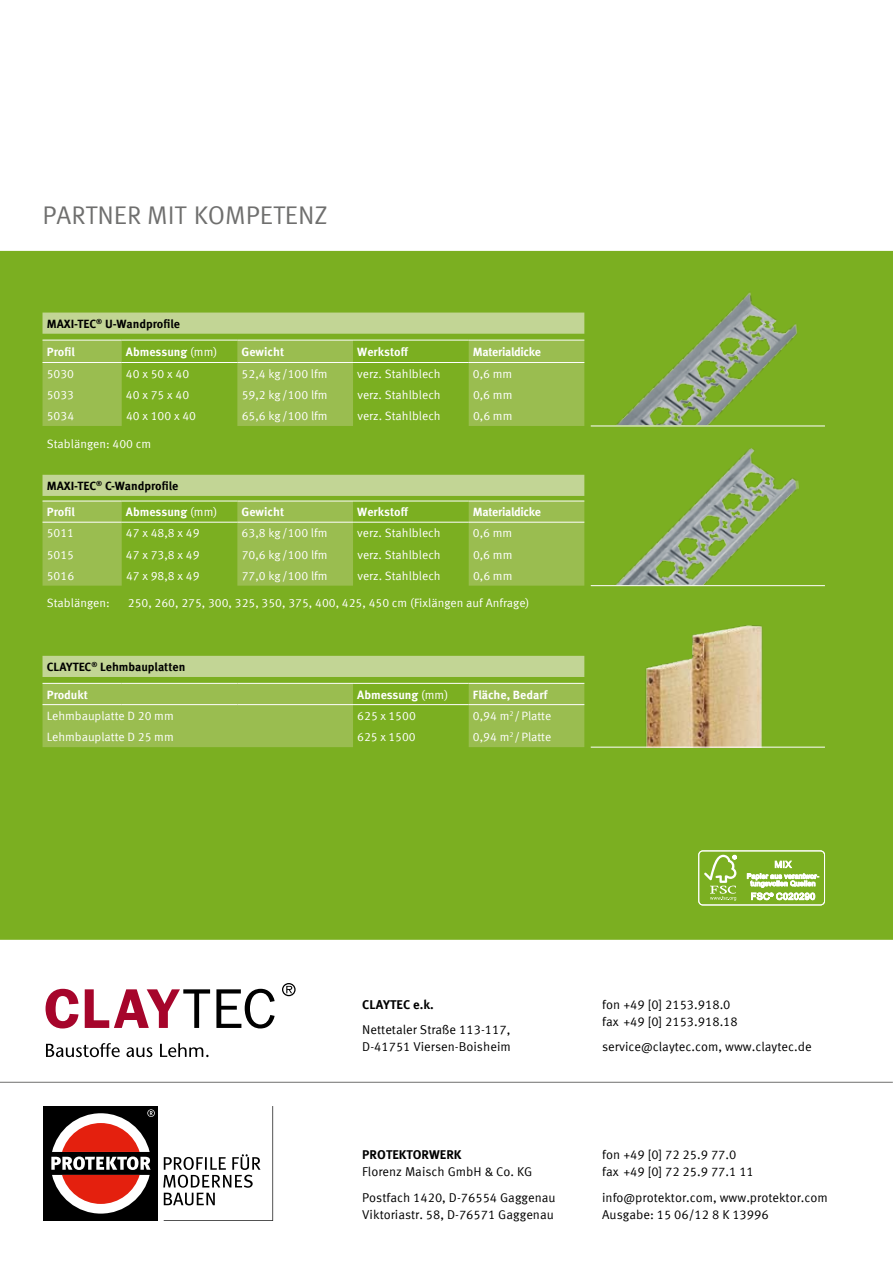
<style>
.page{position:relative;width:893px;height:1263px;background:#fff}
.page>*{position:absolute;margin:0;border:0;box-sizing:border-box;transform-origin:0 0}
.t1{font:25.5px "Meta Offc Pro Norm";color:#6f6f6e}
.t2{font:12.75px/17.2px "Meta Offc Pro Norm";color:#000}
.t3{font:700 12.75px "Meta Offc Pro";color:#000}
.t4{font:12px "Meta Offc Pro Norm";color:#fff}
.t5{font:700 12px "Meta Offc Pro";color:#fff}
.t6{font:700 12px/26.2px "Meta Offc Pro";color:#000}
.t7{font:700 12px "Meta Offc Pro";letter-spacing:-.03em;color:#fff}
.s1{font-family:"Meta Offc Pro Norm";font-weight:400}
.s2{color:#fff}
</style>
<div class="page">
<div style="left:0;top:251px;width:893px;height:689px;background:#7baf21"></div>
<div style="left:43px;top:1106px;width:115px;height:115px;background:#000"></div>
<svg style="left:163px;top:1106px;width:110px;height:115px"></svg>
<svg style="left:51px;top:1109px;width:104px;height:104px"></svg>
<svg style="left:46px;top:1043px;width:74px;height:14px"></svg>
<svg style="left:126px;top:1047px;width:26px;height:10px"></svg>
<svg style="left:160px;top:1043px;width:49px;height:14px"></svg>
<svg style="left:46px;top:989px;width:32px;height:39px"></svg>
<svg style="left:85px;top:989px;width:125px;height:39px"></svg>
<svg style="left:216px;top:989px;width:59px;height:39px"></svg>
<svg style="left:282px;top:983px;width:14px;height:13px"></svg>
<hr style="left:0;top:1082px;width:893px;height:1px;background:#6f6f6e">
<img style="left:584px;top:446px;width:224px;height:139px">
<img style="left:576px;top:285px;width:226px;height:140px">
<img style="left:584px;top:618px;width:196px;height:129px">
<svg style="left:43px;top:313px;width:541px;height:27px;background:#b3cd7d"></svg>
<svg style="left:43px;top:341px;width:541px;height:406px;background:#8db83e"></svg>
<hr style="left:43px;top:362px;width:79px;height:1px;background:#fff">
<hr style="left:122px;top:362px;width:115px;height:1px;background:#fff">
<hr style="left:237px;top:362px;width:116px;height:1px;background:#fff">
<hr style="left:353px;top:362px;width:116px;height:1px;background:#fff">
<hr style="left:469px;top:362px;width:115px;height:1px;background:#fff">
<hr style="left:43px;top:522px;width:79px;height:1px;background:#fff">
<hr style="left:122px;top:522px;width:115px;height:1px;background:#fff">
<hr style="left:237px;top:522px;width:116px;height:1px;background:#fff">
<hr style="left:353px;top:522px;width:116px;height:1px;background:#fff">
<hr style="left:469px;top:522px;width:115px;height:1px;background:#fff">
<hr style="left:43px;top:683px;width:79px;height:1px;background:#fff">
<hr style="left:122px;top:683px;width:115px;height:1px;background:#fff">
<hr style="left:237px;top:683px;width:116px;height:1px;background:#fff">
<hr style="left:353px;top:683px;width:116px;height:1px;background:#fff">
<hr style="left:469px;top:683px;width:115px;height:1px;background:#fff">
<hr style="left:43px;top:704px;width:79px;height:1px;background:#fff">
<hr style="left:122px;top:704px;width:115px;height:1px;background:#fff">
<hr style="left:237px;top:704px;width:116px;height:1px;background:#fff">
<hr style="left:353px;top:704px;width:116px;height:1px;background:#fff">
<hr style="left:469px;top:704px;width:115px;height:1px;background:#fff">
<hr style="left:43px;top:340px;width:79px;height:1px;background:#fff">
<hr style="left:122px;top:340px;width:115px;height:1px;background:#fff">
<hr style="left:237px;top:340px;width:116px;height:1px;background:#fff">
<hr style="left:353px;top:340px;width:116px;height:1px;background:#fff">
<hr style="left:469px;top:340px;width:115px;height:1px;background:#fff">
<hr style="left:43px;top:501px;width:79px;height:1px;background:#fff">
<hr style="left:122px;top:501px;width:115px;height:1px;background:#fff">
<hr style="left:237px;top:501px;width:116px;height:1px;background:#fff">
<hr style="left:353px;top:501px;width:116px;height:1px;background:#fff">
<hr style="left:469px;top:501px;width:115px;height:1px;background:#fff">
<hr style="left:591px;top:426px;width:234px;height:1px;background:#fff">
<hr style="left:591px;top:585px;width:234px;height:1px;background:#fff">
<hr style="left:591px;top:747px;width:234px;height:1px;background:#fff">
<svg style="left:751px;top:893px;width:64px;height:7px"></svg>
<div style="left:699px;top:851px;width:126px;height:54px;border:1px solid #fff;border-radius:4px"></div>
<div style="left:698px;top:850px;width:127px;height:55px;border:1px solid #fff;border-radius:4px"></div>
<svg style="left:704px;top:855px;width:33px;height:46px;background:#98c051"></svg>
<svg style="left:747px;top:860px;width:72px;height:27px"></svg>
<h1 class="t1" style="left:43px;top:196px;width:287px">PARTNER MIT KOMPETENZ</h1>
<p class="t6" style="left:47px;top:310px;width:135px">MAXI-TEC<sup>®</sup> U-Wandprofile</p>
<p class="t5" style="left:47px;top:342px;width:30px">Profil</p>
<p class="t5" style="left:126px;top:342px;width:93px">Abmessung <span class="s1">(mm)</span></p>
<p class="t5" style="left:242px;top:342px;width:44px">Gewicht</p>
<p class="t5" style="left:357px;top:342px;width:53px">Werkstoff</p>
<p class="t7" style="left:473px;top:342px;width:69px">Materialdicke</p>
<p class="t4" style="left:47px;top:364px;width:29px">5030</p>
<p class="t4" style="left:126px;top:364px;width:65px">40 x 50 x 40</p>
<p class="t4" style="left:242px;top:364px;width:87px">52,4 kg/100 lfm</p>
<p class="t4" style="left:357px;top:364px;width:85px">verz. Stahlblech</p>
<p class="t4" style="left:473px;top:364px;width:41px">0,6 mm</p>
<p class="t4" style="left:47px;top:386px;width:29px">5033</p>
<p class="t4" style="left:126px;top:386px;width:65px">40 x 75 x 40</p>
<p class="t4" style="left:242px;top:386px;width:87px">59,2 kg/100 lfm</p>
<p class="t4" style="left:357px;top:386px;width:85px">verz. Stahlblech</p>
<p class="t4" style="left:473px;top:386px;width:41px">0,6 mm</p>
<p class="t4" style="left:47px;top:407px;width:29px">5034</p>
<p class="t4" style="left:126px;top:407px;width:72px">40 x 100 x 40</p>
<p class="t4" style="left:242px;top:407px;width:87px">65,6 kg/100 lfm</p>
<p class="t4" style="left:357px;top:407px;width:85px">verz. Stahlblech</p>
<p class="t4" style="left:473px;top:407px;width:41px">0,6 mm</p>
<p class="t4" style="left:47px;top:434px;width:106px">Stablängen: 400 cm</p>
<p class="t6" style="left:47px;top:472px;width:133px">MAXI-TEC<sup>®</sup> C-Wandprofile<br><span class="s2">Profil</span></p>
<p class="t5" style="left:126px;top:503px;width:93px">Abmessung <span class="s1">(mm)</span></p>
<p class="t5" style="left:242px;top:503px;width:44px">Gewicht</p>
<p class="t5" style="left:357px;top:503px;width:53px">Werkstoff</p>
<p class="t7" style="left:473px;top:503px;width:69px">Materialdicke</p>
<p class="t4" style="left:47px;top:524px;width:29px">5011</p>
<p class="t4" style="left:126px;top:524px;width:75px">47 x 48,8 x 49</p>
<p class="t4" style="left:242px;top:524px;width:87px">63,8 kg/100 lfm</p>
<p class="t4" style="left:357px;top:524px;width:85px">verz. Stahlblech</p>
<p class="t4" style="left:473px;top:524px;width:41px">0,6 mm</p>
<p class="t4" style="left:47px;top:545px;width:29px">5015</p>
<p class="t4" style="left:126px;top:545px;width:75px">47 x 73,8 x 49</p>
<p class="t4" style="left:242px;top:545px;width:87px">70,6 kg/100 lfm</p>
<p class="t4" style="left:357px;top:545px;width:85px">verz. Stahlblech</p>
<p class="t4" style="left:473px;top:545px;width:41px">0,6 mm</p>
<p class="t4" style="left:47px;top:566px;width:29px">5016</p>
<p class="t4" style="left:126px;top:566px;width:75px">47 x 98,8 x 49</p>
<p class="t4" style="left:242px;top:566px;width:87px">77,0 kg/100 lfm</p>
<p class="t4" style="left:357px;top:566px;width:85px">verz. Stahlblech</p>
<p class="t4" style="left:473px;top:566px;width:41px">0,6 mm</p>
<p class="t4" style="left:47px;top:594px;width:64px">Stablängen:</p>
<p class="t4" style="left:128px;top:594px;width:403px">250, 260, 275, 300, 325, 350, 375, 400, 425, 450 cm (Fixlängen auf Anfrage)</p>
<p class="t6" style="left:47px;top:653px;width:140px">CLAYTEC<sup>®</sup> Lehmbauplatten</p>
<p class="t5" style="left:47px;top:685px;width:43px">Produkt</p>
<p class="t5" style="left:357px;top:685px;width:92px">Abmessung <span class="s1">(mm)</span></p>
<p class="t5" style="left:473px;top:685px;width:76px">Fläche, Bedarf</p>
<p class="t4" style="left:47px;top:707px;width:128px">Lehmbauplatte D 20 mm</p>
<p class="t4" style="left:357px;top:707px;width:60px">625 x 1500</p>
<p class="t4" style="left:473px;top:707px;width:80px">0,94 m<sup>2</sup>/Platte</p>
<p class="t4" style="left:47px;top:728px;width:128px">Lehmbauplatte D 25 mm</p>
<p class="t4" style="left:357px;top:728px;width:60px">625 x 1500</p>
<p class="t4" style="left:473px;top:728px;width:80px">0,94 m<sup>2</sup>/Platte</p>
<p class="t3" style="left:362px;top:994px;width:73px">CLAYTEC e.k.</p>
<p class="t2" style="left:362px;top:1020px;width:150px">Nettetaler Straße 113-117,<br>D-41751 Viersen-Boisheim</p>
<p class="t3" style="left:362px;top:1145px;width:101px">PROTEKTORWERK</p>
<p class="t2" style="left:362px;top:1158px;width:195px;line-height:25.2px">Florenz Maisch GmbH &amp; Co. KG<br>Postfach 1420, D-76554 Gaggenau</p>
<p class="t2" style="left:362px;top:1205px;width:193px">Viktoriastr. 58, D-76571 Gaggenau</p>
<p class="t2" style="left:602px;top:995px;width:137px">fon +49 [0] 2153.918.0 fax +49 [0] 2153.918.18</p>
<p class="t2" style="left:602px;top:1037px;width:211px">service@claytec.com, www.claytec.de</p>
<p class="t2" style="left:602px;top:1145px;width:153px">fon +49 [0] 72 25.9 77.0 fax +49 [0] 72 25.9 77.1 11</p>
<p class="t2" style="left:602px;top:1188px;width:227px">info@protektor.com, www.protektor.com<br>Ausgabe: 15 06/12 8 K 13996</p>
</div>
